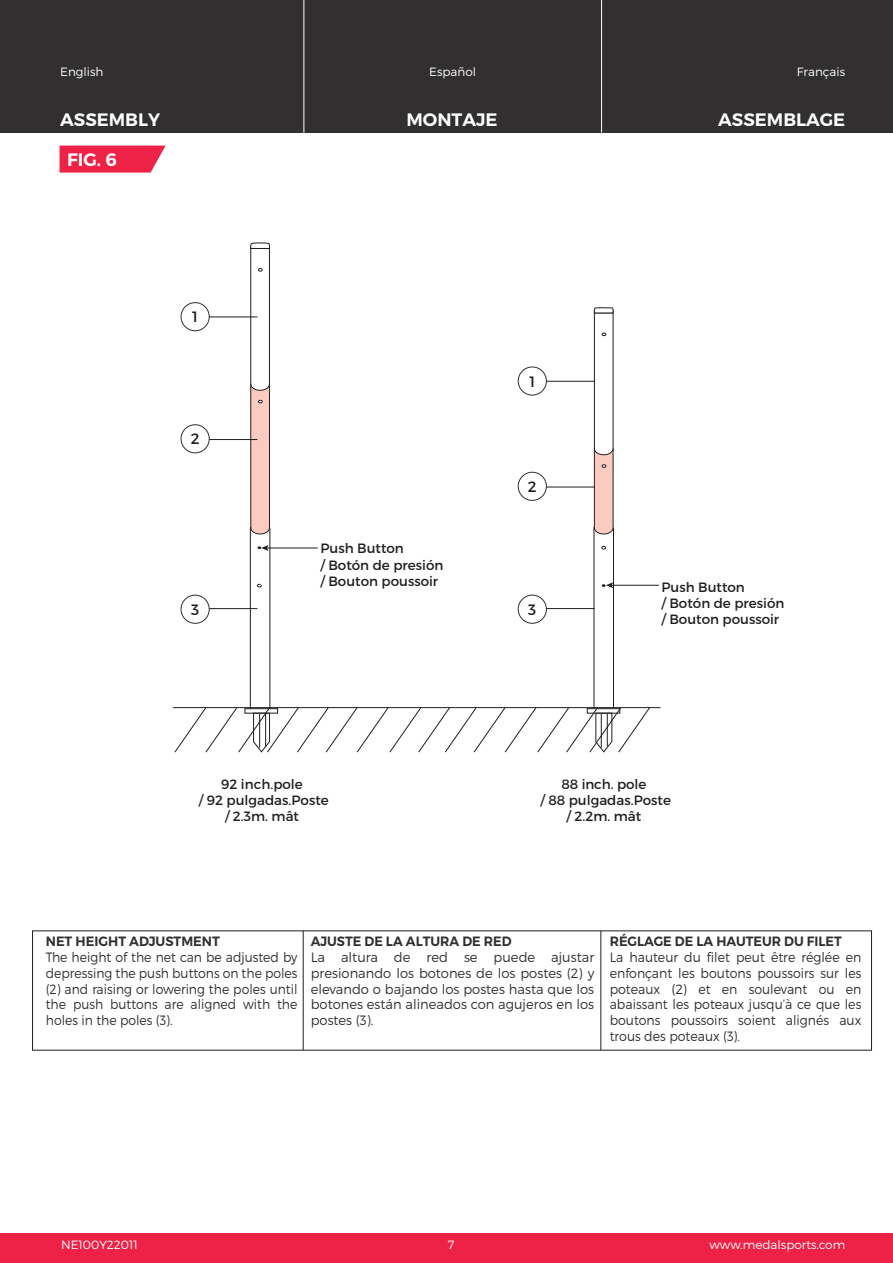
<style>
.page{position:relative;width:893px;height:1263px;background:#fff}
.page>*{position:absolute;margin:0;border:0;box-sizing:border-box;transform-origin:0 0}
.t1{font:600 18px "Montserrat";color:#fff}
.t2{font:15px "Montserrat";color:#221e1f}
.t3{font:300 13.5px/15.8px "Montserrat";color:#312f30;text-align:justify;scale:.93 1}
.t4{font:13.5px/16.2px "Montserrat";color:#221e1f}
.t5{font:300 13.5px/15.8px "Montserrat";color:#312f30;text-align:justify;scale:.92 1}
.t6{font:300 13.5px/15.8px "Montserrat";color:#312f30;text-align:justify}
.t7{font:600 13.5px "Montserrat";color:#312f30;scale:.95 1}
.t8{font:600 13.5px "Montserrat";color:#312f30;scale:.96 1}
.t9{font:300 12px "Montserrat";color:#fff}
</style>
<div class="page">
<svg style="left:60px;top:146px;width:106px;height:27px;background:#ef3556"></svg>
<div style="left:0;top:0;width:893px;height:133px;background:#312f30"></div>
<div style="left:0;top:1234px;width:893px;height:29px;background:#ee2246"></div>
<hr style="left:303px;top:0;width:1px;height:133px;background:#fff">
<hr style="left:601px;top:0;width:1px;height:133px;background:#fff">
<hr style="left:303px;top:931px;width:1px;height:119px;background:#221e1f">
<hr style="left:600px;top:931px;width:1px;height:119px;background:#221e1f">
<hr style="left:173px;top:707px;width:487px;height:1px;background:#221e1f">
<div style="left:518px;top:367px;width:29px;height:28px;border:1px solid #312f30;border-radius:50%"></div>
<div style="left:518px;top:472px;width:29px;height:29px;border:1px solid #312f30;border-radius:50%"></div>
<div style="left:518px;top:595px;width:29px;height:29px;border:1px solid #312f30;border-radius:50%"></div>
<hr style="left:611px;top:585px;width:48px;height:1px;background:#221e1f">
<hr style="left:613px;top:310px;width:1px;height:218px;background:#221e1f">
<hr style="left:594px;top:310px;width:1px;height:217px;background:#221e1f">
<hr style="left:613px;top:528px;width:1px;height:180px;background:#221e1f">
<hr style="left:594px;top:527px;width:1px;height:181px;background:#221e1f">
<svg style="left:594px;top:448px;width:19px;height:86px;background:#e6bdb4"></svg>
<svg style="left:601px;top:546px;width:5px;height:3px"></svg>
<svg style="left:602px;top:582px;width:11px;height:6px"></svg>
<svg style="left:594px;top:307px;width:19px;height:7px"></svg>
<hr style="left:546px;top:381px;width:49px;height:1px;background:#221e1f">
<hr style="left:546px;top:487px;width:49px;height:1px;background:#221e1f">
<hr style="left:546px;top:608px;width:49px;height:1px;background:#221e1f">
<hr style="left:266px;top:548px;width:52px;height:1px;background:#221e1f">
<svg style="left:258px;top:268px;width:5px;height:4px"></svg>
<hr style="left:269px;top:245px;width:1px;height:283px;background:#221e1f">
<hr style="left:250px;top:246px;width:1px;height:282px;background:#221e1f">
<hr style="left:270px;top:528px;width:1px;height:181px;background:#221e1f">
<hr style="left:250px;top:528px;width:1px;height:181px;background:#221e1f">
<svg style="left:250px;top:383px;width:20px;height:151px;background:#e1b8b0"></svg>
<svg style="left:257px;top:545px;width:12px;height:6px"></svg>
<svg style="left:257px;top:584px;width:5px;height:3px"></svg>
<svg style="left:250px;top:242px;width:20px;height:7px"></svg>
<svg style="left:174px;top:707px;width:476px;height:46px"></svg>
<hr style="left:259px;top:713px;width:1px;height:35px;background:#221e1f">
<hr style="left:265px;top:713px;width:1px;height:33px;background:#221e1f">
<div style="left:181px;top:302px;width:29px;height:29px;border:1px solid #312f30;border-radius:50%"></div>
<div style="left:181px;top:424px;width:29px;height:29px;border:1px solid #312f30;border-radius:50%"></div>
<div style="left:181px;top:595px;width:29px;height:29px;border:1px solid #312f30;border-radius:50%"></div>
<hr style="left:209px;top:317px;width:48px;height:1px;background:#221e1f">
<hr style="left:209px;top:439px;width:48px;height:1px;background:#221e1f">
<hr style="left:209px;top:608px;width:48px;height:1px;background:#221e1f">
<p class="t9" style="left:60px;top:64px;width:45px">English</p>
<p class="t9" style="left:429px;top:64px;width:48px">Español</p>
<p class="t9" style="left:797px;top:64px;width:50px">Français</p>
<h1 class="t1" style="left:60px;top:109px;width:101px">ASSEMBLY</h1>
<h1 class="t1" style="left:406px;top:109px;width:93px">MONTAJE</h1>
<h1 class="t1" style="left:718px;top:109px;width:128px">ASSEMBLAGE</h1>
<h1 class="t1" style="left:67px;top:148px;width:51px">FIG. 6</h1>
<p class="t2" style="left:192px;top:308px;width:7px">1</p>
<p class="t2" style="left:191px;top:430px;width:10px">2</p>
<p class="t2" style="left:191px;top:600px;width:10px">3</p>
<p class="t4" style="left:320px;top:540px;width:124px">Push Button<br>/ Botón de presión / Bouton poussoir</p>
<p class="t4" style="left:199px;top:776px;width:131px;text-align:center">92 inch.pole<br>/ 92 pulgadas.Poste / 2.3m. mât</p>
<p class="t2" style="left:529px;top:372px;width:7px">1</p>
<p class="t2" style="left:528px;top:477px;width:10px">2</p>
<p class="t2" style="left:528px;top:600px;width:10px">3</p>
<p class="t4" style="left:661px;top:579px;width:124px">Push Button<br>/ Botón de presión / Bouton poussoir</p>
<p class="t4" style="left:540px;top:776px;width:132px;text-align:center">88 inch. pole<br>/ 88 pulgadas.Poste / 2.2m. mât</p>
<p class="t8" style="left:46px;top:933px;width:183px">NET HEIGHT ADJUSTMENT</p>
<p class="t5" style="left:46px;top:949px;width:275px">The height of the net can be adjusted by depressing the push buttons on the poles (2) and raising or lowering the poles until the push buttons are aligned with the holes in the poles (3).</p>
<p class="t7" style="left:311px;top:933px;width:213px">AJUSTE DE LA ALTURA DE RED</p>
<p class="t6" style="left:311px;top:949px;width:285px">La altura de red se puede ajustar presionando los botones de los postes (2) y elevando o bajando los postes hasta que los botones están alineados con agujeros en los postes (3).</p>
<p class="t7" style="left:610px;top:933px;width:246px">RÉGLAGE DE LA HAUTEUR DU FILET</p>
<p class="t3" style="left:610px;top:949px;width:272px">La hauteur du filet peut être réglée en enfonçant les boutons poussoirs sur les poteaux (2) et en soulevant ou en abaissant les poteaux jusqu’à ce que les boutons poussoirs soient alignés aux trous des poteaux (3).</p>
<p class="t9" style="left:61px;top:1237px;width:78px">NE100Y22011</p>
<p class="t9" style="left:448px;top:1237px;width:8px">7</p>
<p class="t9" style="left:710px;top:1237px;width:137px">www.medalsports.com</p>
</div>
